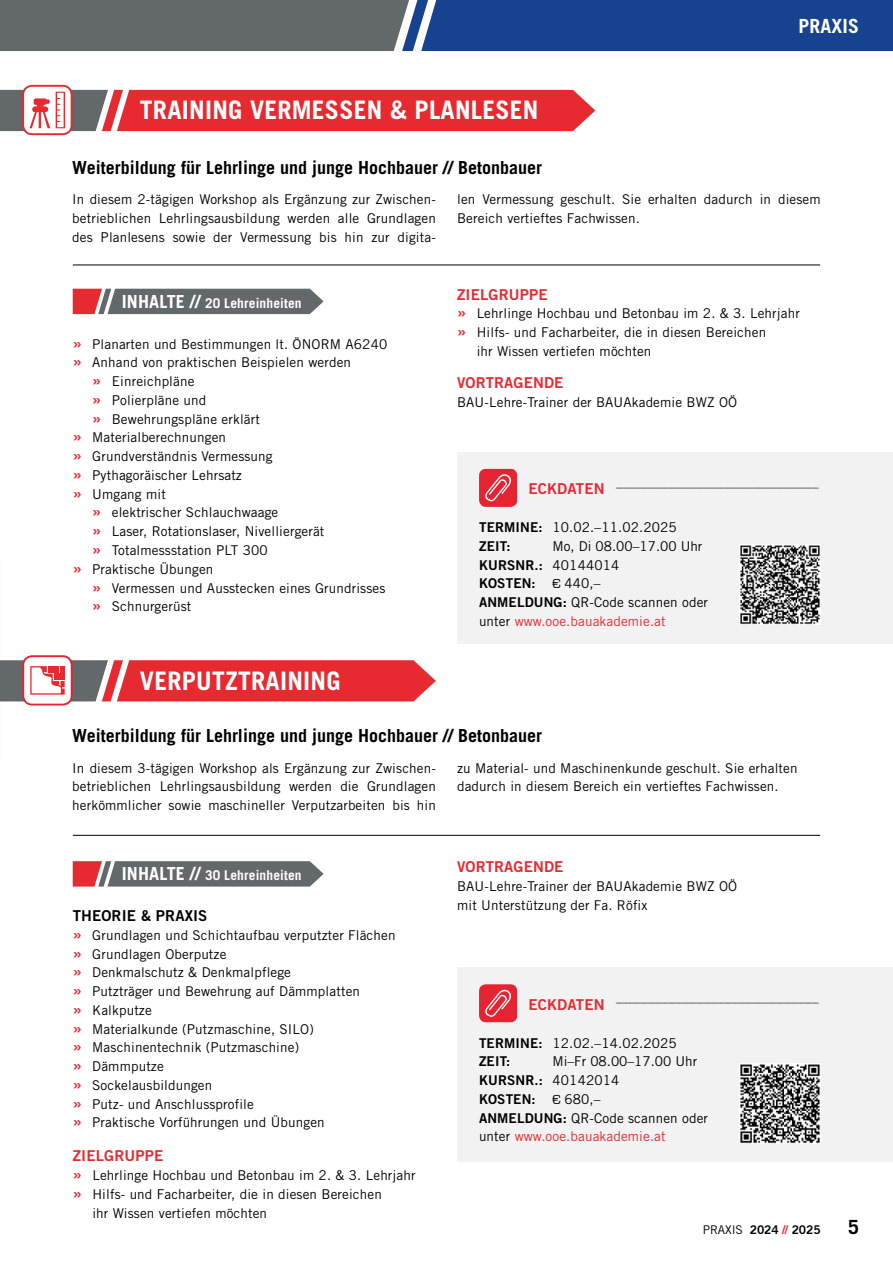
<style>
.page{position:relative;width:893px;height:1263px;background:#fff}
.page>*{position:absolute;margin:0;border:0;box-sizing:border-box;transform-origin:0 0}
.t1{font:700 25.5px "Trade Gothic";letter-spacing:.01em;color:#fff}
.t2{font:700 19.5px "Trade Gothic";letter-spacing:.01em;color:#fff}
.t3{font:700 19.5px "Trade Gothic";color:#000}
.t4{font:700 18px "Trade Gothic";color:#000}
.t5{font:15px "Trade Gothic";color:#63686a}
.t6{font:15px "Trade Gothic Bold No 2";letter-spacing:.01em;color:#e62a30}
.t7{font:15px "Trade Gothic Bold No 2";letter-spacing:.01em;color:#000}
.t8{font:13.5px/18.8px "Trade Gothic";letter-spacing:.01em;color:#000}
.t9{font:13.5px/18.8px "Trade Gothic Bold No 2";letter-spacing:.01em;color:#000}
.t10{font:700 13.5px "Trade Gothic";letter-spacing:.01em;color:#fff}
.t11{font:12px "Trade Gothic Bold No 2";letter-spacing:-.01em;color:#000}
.s1{font-size:18px}
.s2{font-family:"Trade Gothic Bold No 2";font-size:16.5px;color:#e62a30}
.s3{font-family:"Trade Gothic Bold No 2";color:#e62a30}
.s4{font-family:"Trade Gothic Bold No 2"}
.s5{font-family:"Trade Gothic"}
.s6{font-family:"Eurostile"}
.s7{color:#e62a30}
</style>
<div class="page">
<svg style="left:0;top:0;width:893px;height:51px;background:#3d5680"></svg>
<svg style="left:73px;top:289px;width:251px;height:25px;background:#796a6c"></svg>
<svg style="left:73px;top:861px;width:251px;height:25px;background:#7a6b6d"></svg>
<hr style="left:73px;top:265px;width:747px;height:1px;background:#000">
<hr style="left:73px;top:835px;width:747px;height:1px;background:#000">
<div style="left:457px;top:452px;width:436px;height:192px;background:#f2f2f2"></div>
<div style="left:457px;top:967px;width:436px;height:195px;background:#f2f2f2"></div>
<svg style="left:479px;top:469px;width:38px;height:38px"></svg>
<svg style="left:479px;top:984px;width:38px;height:38px"></svg>
<div style="left:22px;top:85px;width:51px;height:50px;background:#fff;border:2px solid #e62a30;border-radius:9px"></div>
<svg style="left:0;top:90px;width:595px;height:41px;background:#dd4449"></svg>
<div style="left:22px;top:655px;width:51px;height:50px;background:#fff;border:2px solid #e62330;border-radius:9px"></div>
<svg style="left:0;top:660px;width:436px;height:41px;background:#d94e53"></svg>
<img style="left:740px;top:544px;width:81px;height:81px">
<img style="left:740px;top:1063px;width:81px;height:81px">
<h1 class="t1" style="left:140px;top:95px;width:400px">TRAINING VERMESSEN &amp; PLANLESEN</h1>
<h3 class="t4" style="left:72px;top:156px;width:471px">Weiterbildung für Lehrlinge und junge Hochbauer // Betonbauer</h3>
<h2 class="t2" style="left:798px;top:14px;width:62px">PRAXIS</h2>
<p class="t8" style="left:72px;top:190px;width:365px;text-align:justify">In diesem 2-tägigen Workshop als Ergänzung zur Zwischen&shy;betrieblichen Lehrlingsausbildung werden alle Grundlagen des Planlesens sowie der Vermessung bis hin zur digita-</p>
<p class="t10" style="left:122px;top:295px;width:181px"><span class="s1">INHALTE //</span> 20 Lehreinheiten</p>
<p class="t8" style="left:73px;top:334px;width:316px"><span class="s2">»</span> Planarten und Bestimmungen lt. ÖNORM A6240</p>
<p class="t8" style="left:73px;top:353px;width:280px"><span class="s2">»</span> Anhand von praktischen Beispielen werden</p>
<p class="t8" style="left:92px;top:372px;width:104px"><span class="s2">»</span> Einreichpläne</p>
<p class="t8" style="left:92px;top:391px;width:116px"><span class="s2">»</span> Polierpläne und</p>
<p class="t8" style="left:92px;top:409px;width:169px"><span class="s2">»</span> Bewehrungspläne erklärt</p>
<p class="t8" style="left:73px;top:428px;width:155px"><span class="s2">»</span> Materialberechnungen</p>
<p class="t8" style="left:73px;top:447px;width:201px"><span class="s2">»</span> Grundverständnis Vermessung</p>
<p class="t8" style="left:73px;top:466px;width:171px"><span class="s2">»</span> Pythagoräischer Lehrsatz</p>
<p class="t8" style="left:73px;top:484px;width:95px"><span class="s2">»</span> Umgang mit</p>
<p class="t8" style="left:92px;top:503px;width:188px"><span class="s2">»</span> elektrischer Schlauchwaage</p>
<p class="t8" style="left:92px;top:522px;width:234px"><span class="s2">»</span> Laser, Rotationslaser, Nivelliergerät</p>
<p class="t8" style="left:92px;top:541px;width:177px"><span class="s2">»</span> Totalmessstation PLT 300</p>
<p class="t8" style="left:73px;top:559px;width:142px"><span class="s2">»</span> Praktische Übungen</p>
<p class="t8" style="left:92px;top:578px;width:295px"><span class="s2">»</span> Vermessen und Ausstecken eines Grundrisses</p>
<p class="t8" style="left:92px;top:597px;width:101px"><span class="s2">»</span> Schnurgerüst</p>
<h1 class="t1" style="left:140px;top:665px;width:202px">VERPUTZTRAINING</h1>
<p class="t8" style="left:457px;top:190px;width:365px">len Vermessung geschult. Sie erhalten dadurch in diesem<br>Bereich vertieftes Fachwissen.</p>
<p class="t6" style="left:457px;top:285px;width:92px">ZIELGRUPPE</p>
<p class="t8" style="left:457px;top:304px;width:344px"><span class="s2">»</span> Lehrlinge Hochbau und Betonbau im 2. &amp; 3. Lehrjahr</p>
<p class="t8" style="left:457px;top:323px;width:311px"><span class="s2">»</span> Hilfs- und Facharbeiter, die in diesen Bereichen</p>
<p class="t8" style="left:477px;top:341px;width:176px">ihr Wissen vertiefen möchten</p>
<p class="t6" style="left:457px;top:373px;width:108px">VORTRAGENDE</p>
<p class="t8" style="left:457px;top:392px;width:282px">BAU-Lehre-Trainer der BAUAkademie BWZ OÖ</p>
<p class="t5" style="left:528px;top:477px;width:293px"><span class="s3">ECKDATEN</span> ----------------------------------------------------------</p>
<p class="t8" style="left:479px;top:518px;width:199px"><span class="s4">TERMINE:</span> 10.02.–11.02.2025</p>
<p class="t9" style="left:479px;top:536px;width:33px">ZEIT:</p>
<p class="t8" style="left:552px;top:536px;width:151px">Mo, Di 08.00–17.00 Uhr</p>
<p class="t9" style="left:479px;top:555px;width:142px">KURSNR.: <span class="s5">40144014<br></span>KOSTEN: <span class="s6">€</span> <span class="s5">440,–</span></p>
<p class="t8" style="left:479px;top:593px;width:231px"><span class="s4">ANMELDUNG:</span> QR-Code scannen oder unter <span class="s7">www.ooe.bauakademie.at</span></p>
<h3 class="t4" style="left:72px;top:724px;width:471px">Weiterbildung für Lehrlinge und junge Hochbauer // Betonbauer</h3>
<p class="t8" style="left:72px;top:758px;width:365px;text-align:justify">In diesem 3-tägigen Workshop als Ergänzung zur Zwischen&shy;betrieblichen Lehrlingsausbildung werden die Grundlagen herkömmlicher sowie maschineller Verputzarbeiten bis hin</p>
<p class="t10" style="left:122px;top:867px;width:181px"><span class="s1">INHALTE //</span> 30 Lehreinheiten</p>
<p class="t7" style="left:73px;top:906px;width:136px">THEORIE &amp; PRAXIS</p>
<p class="t8" style="left:73px;top:926px;width:324px"><span class="s2">»</span> Grundlagen und Schichtaufbau verputzter Flächen <span class="s2">»</span> Grundlagen Oberputze<br><span class="s2">»</span> Denkmalschutz &amp; Denkmalpflege<br><span class="s2">»</span> Putzträger und Bewehrung auf Dämmplatten<br><span class="s2">»</span> Kalkputze<br><span class="s2">»</span> Materialkunde (Putzmaschine, SILO)<br><span class="s2">»</span> Maschinentechnik (Putzmaschine)<br><span class="s2">»</span> Dämmputze<br><span class="s2">»</span> Sockelausbildungen<br><span class="s2">»</span> Putz- und Anschlussprofile<br><span class="s2">»</span> Praktische Vorführungen und Übungen</p>
<p class="t6" style="left:73px;top:1146px;width:92px">ZIELGRUPPE</p>
<p class="t8" style="left:73px;top:1166px;width:344px"><span class="s2">»</span> Lehrlinge Hochbau und Betonbau im 2. &amp; 3. Lehrjahr</p>
<p class="t8" style="left:73px;top:1184px;width:311px"><span class="s2">»</span> Hilfs- und Facharbeiter, die in diesen Bereichen</p>
<p class="t8" style="left:92px;top:1203px;width:176px">ihr Wissen vertiefen möchten</p>
<p class="t8" style="left:457px;top:758px;width:342px">zu Material- und Maschinenkunde geschult. Sie erhalten dadurch in diesem Bereich ein vertieftes Fachwissen.</p>
<p class="t6" style="left:457px;top:857px;width:108px">VORTRAGENDE</p>
<p class="t8" style="left:457px;top:876px;width:282px">BAU-Lehre-Trainer der BAUAkademie BWZ OÖ mit Unterstützung der Fa. Röfix</p>
<p class="t5" style="left:528px;top:993px;width:293px"><span class="s3">ECKDATEN</span> ----------------------------------------------------------</p>
<p class="t8" style="left:479px;top:1033px;width:199px"><span class="s4">TERMINE:</span> 12.02.–14.02.2025</p>
<p class="t9" style="left:479px;top:1052px;width:33px">ZEIT:</p>
<p class="t8" style="left:552px;top:1052px;width:146px">Mi–Fr 08.00–17.00 Uhr</p>
<p class="t9" style="left:479px;top:1071px;width:142px">KURSNR.: <span class="s5">40142014<br></span>KOSTEN: <span class="s6">€</span> <span class="s5">680,–</span></p>
<p class="t8" style="left:479px;top:1108px;width:231px"><span class="s4">ANMELDUNG:</span> QR-Code scannen oder unter <span class="s7">www.ooe.bauakademie.at</span></p>
<p class="t11" style="left:703px;top:1222px;width:119px"><span class="s5">PRAXIS</span> 2024 <span class="s7">//</span> 2025</p>
<h2 class="t3" style="left:848px;top:1215px;width:12px">5</h2>
</div>
